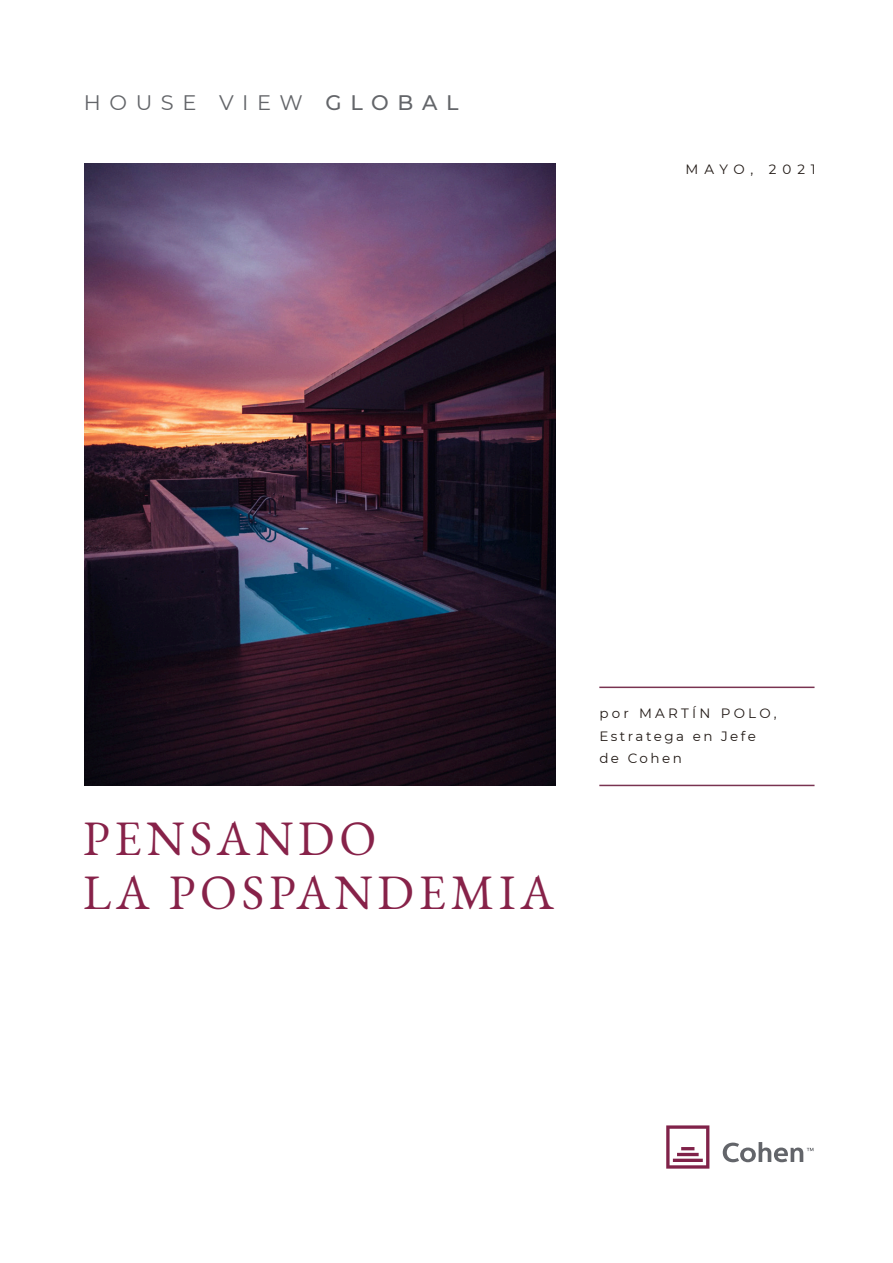
<style>
.page{position:relative;width:893px;height:1263px;background:#fff}
.page>*{position:absolute;margin:0;border:0;box-sizing:border-box;transform-origin:0 0}
.t1{font:48.3px/54.3px "EB Garamond";letter-spacing:.1em;color:#872249}
.t2{font:21px "Montserrat";letter-spacing:.41em;color:#636569}
.t3{font:13.5px/22.5px "Montserrat";letter-spacing:.185em;color:#211915}
.t4{font:13.5px "Montserrat";letter-spacing:.435em;color:#211915}
.s1{font-weight:500}
</style>
<div class="page">
<hr style="left:599px;top:686px;width:215px;height:2px;background:#793351">
<hr style="left:599px;top:785px;width:215px;height:1px;background:#793351">
<img style="left:85px;top:164px;width:471px;height:621px">
<svg style="left:723px;top:1142px;width:90px;height:20px"></svg>
<svg style="left:666px;top:1125px;width:43px;height:43px"></svg>
<h2 class="t2" style="left:84px;top:88px;width:376px">HOUSE VIEW <span class="s1">GLOBAL</span></h2>
<p class="t4" style="left:686px;top:160px;width:132px">MAYO, 2021</p>
<h1 class="t1" style="left:83px;top:812px;width:472px">PENSANDO<br>LA POSPANDEMIA</h1>
<p class="t3" style="left:599px;top:702px;width:179px">por MARTÍN POLO,<br>Estratega en Jefe de Cohen</p>
</div>
